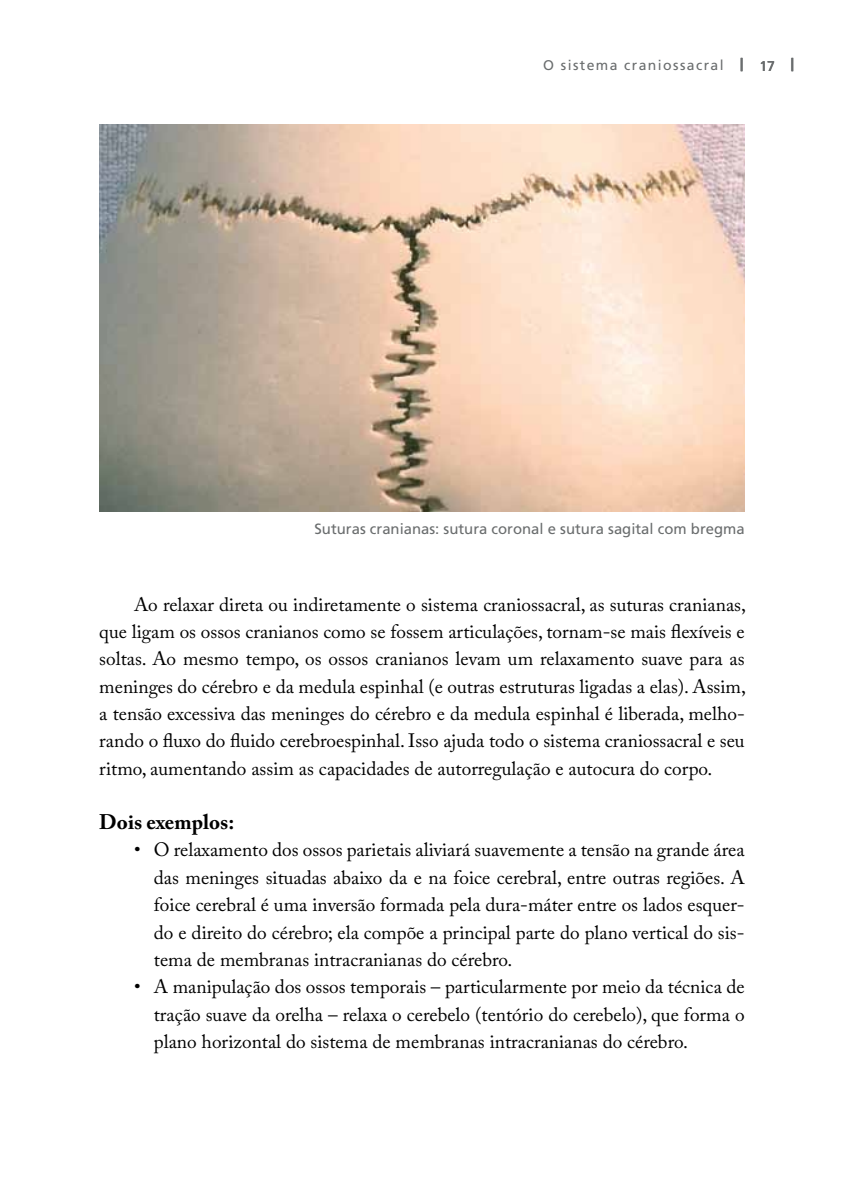
<style>
.page{position:relative;width:844px;height:1191px;background:#fff}
.page>*{position:absolute;margin:0;border:0;box-sizing:border-box;transform-origin:0 0}
.t1{font:700 21px "Adobe Caslon Pro";color:#000}
.t2{font:19.25px/27.3px "Adobe Caslon Pro";color:#000;text-align:justify}
.t3{font:17.5px "Frutiger";color:#6a6d6e}
.t4{font:14.88px "Frutiger";color:#6a6d6e}
.t5{font:14px "Frutiger";letter-spacing:.1em;color:#6a6d6e}
.s1{font-size:17.5px}
</style>
<div class="page">
<img style="left:99px;top:124px;width:645px;height:387px">
<p class="t5" style="left:543px;top:57px;width:182px">O sistema craniossacral</p>
<p class="t5" style="left:759px;top:58px;width:37px">17 <span class="s1">|</span></p>
<p class="t3" style="left:739px;top:55px;width:5px">|</p>
<p class="t4" style="left:314px;top:520px;width:431px">Suturas cranianas: sutura coronal e sutura sagital com bregma</p>
<p class="t2" style="left:99px;top:590px;width:648px;text-indent:35px">Ao relaxar direta ou indiretamente o sistema craniossacral, as suturas cranianas, que ligam os ossos cranianos como se fossem articulações, tornam-se mais flexíveis e soltas. Ao mesmo tempo, os ossos cranianos levam um relaxamento suave para as meninges do cérebro e da medula espinhal (e outras estruturas ligadas a elas). Assim, a tensão excessiva das meninges do cérebro e da medula espinhal é liberada, melho&shy;rando o fluxo do fluido cerebroespinhal. Isso ajuda todo o sistema craniossacral e seu ritmo, aumentando assim as capacidades de autorregulação e autocura do corpo.</p>
<p class="t1" style="left:99px;top:809px;width:136px">Dois exemplos:</p>
<p class="t2" style="left:154px;top:836px;width:592px;text-indent:-20px">• O relaxamento dos ossos parietais aliviará suavemente a tensão na grande área das meninges situadas abaixo da e na foice cerebral, entre outras regiões. A foice cerebral é uma inversão formada pela dura-máter entre os lados esquer&shy;do e direito do cérebro; ela compõe a principal parte do plano vertical do sis&shy;tema de membranas intracranianas do cérebro.</p>
<p class="t2" style="left:154px;top:973px;width:592px;text-indent:-20px">• A manipulação dos ossos temporais – particularmente por meio da técnica de tração suave da orelha – relaxa o cerebelo (tentório do cerebelo), que forma o plano horizontal do sistema de membranas intracranianas do cérebro.</p>
</div>
